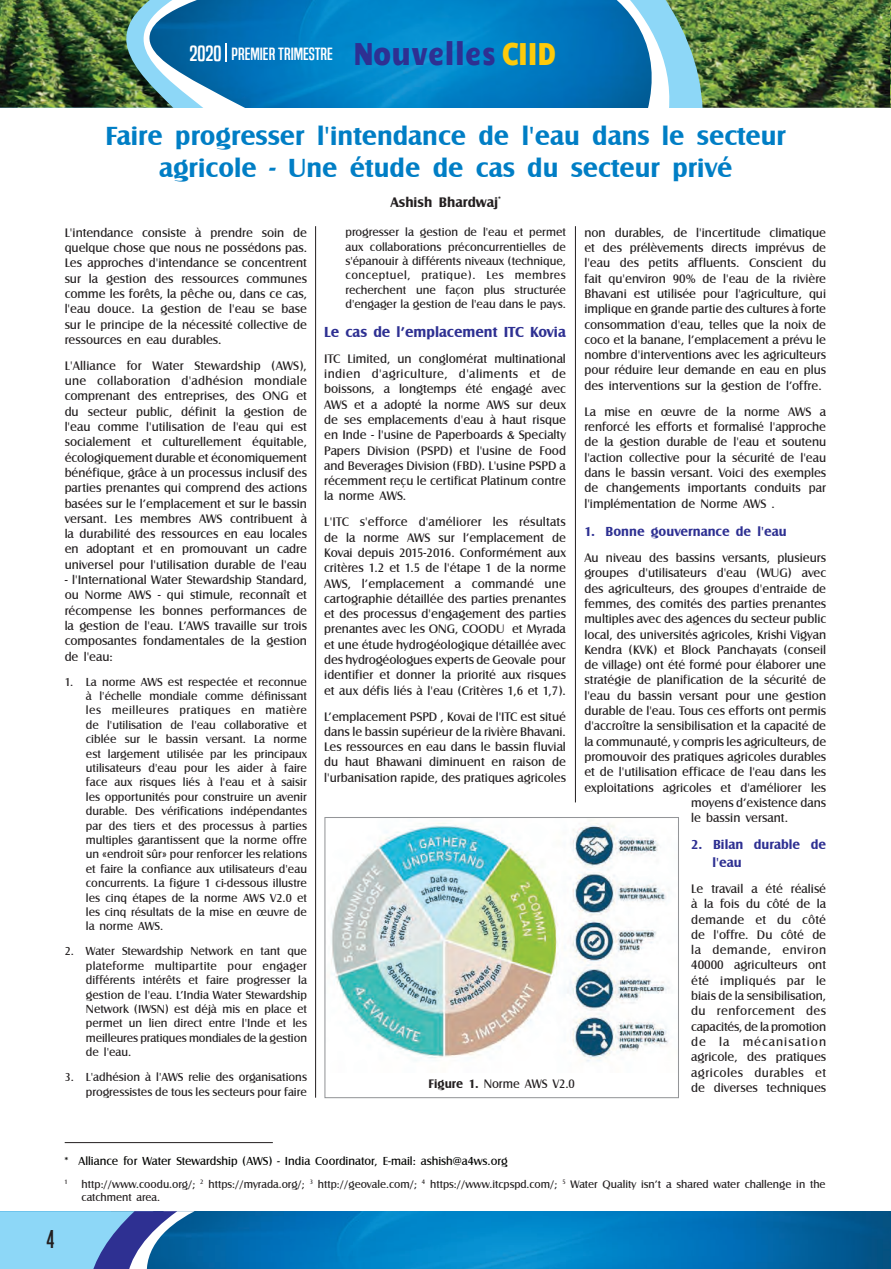
<style>
.page{position:relative;width:891px;height:1269px;background:#fff}
.page>*{position:absolute;margin:0;border:0;box-sizing:border-box;transform-origin:0 0}
.t1{font:31.8px "Candal";color:#2e3092;scale:.8 1}
.t2{font:700 27px/32.4px "Castle T";color:#007ec5;text-align:center}
.t3{font:24px "Built Titling Rg";color:#231f20}
.t4{font:16.5px "Built Titling Rg";color:#fff;scale:1.18 1}
.t5{font:700 15px "Castle T";color:#2e3092}
.t6{font:700 14.25px "Castle T";color:#231f20}
.t7{font:700 13.5px/18px "Castle T";color:#2e3092}
.t8{font:12.75px/15.3px "Castle T";color:#231f20;text-align:justify}
.t9{font:12px/14.4px "Castle T";color:#231f20;text-align:justify}
.t10{font:12px "Castle T";color:#040503}
.t11{font:11.25px/13.5px "Castle T";color:#231f20}
.s1{font-size:20.25px}
.s2{color:#feca0a}
.s3{font-weight:700}
</style>
<div class="page">
<img style="left:195px;top:1211px;width:696px;height:58px">
<svg style="left:0;top:1211px;width:195px;height:58px;background:#6ba5d3"></svg>
<img style="left:265px;top:0;width:320px;height:108px">
<img style="left:585px;top:0;width:305px;height:108px">
<img style="left:890px;top:0;width:1px;height:108px">
<img style="left:331px;top:823px;width:339px;height:239px">
<div style="left:324px;top:817px;width:355px;height:281px;border:1px solid #939598"></div>
<hr style="left:575px;top:226px;width:1px;height:576px;background:#231f20">
<hr style="left:315px;top:226px;width:1px;height:872px;background:#231f20">
<hr style="left:65px;top:1142px;width:208px;height:1px;background:#231f20">
<img style="left:0;top:0;width:265px;height:108px">
<p class="t4" style="left:189px;top:44px;width:123px"><span class="s1">2020</span> PREMIER TRIMESTRE</p>
<h1 class="t1" style="left:354px;top:32px;width:254px">Nouvelles <span class="s2">CIID</span></h1>
<h2 class="t2" style="left:105px;top:120px;width:682px">Faire progresser l'intendance de l'eau dans le secteur agricole - Une étude de cas du secteur privé</h2>
<p class="t6" style="left:390px;top:194px;width:112px">Ashish Bhardwaj<sup>*</sup></p>
<p class="t8" style="left:65px;top:225px;width:244px">L'intendance consiste à prendre soin de quelque chose que nous ne possédons pas.<br>Les approches d'intendance se concentrent sur la gestion des ressources communes comme les forêts, la pêche ou, dans ce cas, l'eau douce. La gestion de l'eau se base sur le principe de la nécessité collective de ressources en eau durables.</p>
<p class="t8" style="left:65px;top:358px;width:244px">L'Alliance for Water Stewardship (AWS), une collaboration d'adhésion mondiale comprenant des entreprises, des ONG et du secteur public, définit la gestion de l'eau comme l'utilisation de l'eau qui est socialement et culturellement équitable, écologiquement durable et économiquement bénéfique, grâce à un processus inclusif des parties prenantes qui comprend des actions basées sur le l’emplacement et sur le bassin versant. Les membres AWS contribuent à la durabilité des ressources en eau locales en adoptant et en promouvant un cadre universel pour l'utilisation durable de l'eau</p>
<p class="t8" style="left:65px;top:572px;width:244px">- l'International Water Stewardship Standard, ou Norme AWS - qui stimule, reconnaît et récompense les bonnes performances de la gestion de l'eau. L’AWS travaille sur trois composantes fondamentales de la gestion de l'eau:</p>
<p class="t9" style="left:86px;top:675px;width:223px;text-indent:-21px">1. La norme AWS est respectée et reconnue à l'échelle mondiale comme définissant les meilleures pratiques en matière de l'utilisation de l'eau collaborative et ciblée sur le bassin versant. La norme est largement utilisée par les principaux utilisateurs d'eau pour les aider à faire face aux risques liés à l'eau et à saisir les opportunités pour construire un avenir durable. Des vérifications indépendantes par des tiers et des processus à parties multiples garantissent que la norme offre un «endroit sûr» pour renforcer les relations et faire la confiance aux utilisateurs d'eau concurrents. La figure 1 ci-dessous illustre les cinq étapes de la norme AWS V2.0 et les cinq résultats de la mise en œuvre de la norme AWS.</p>
<p class="t9" style="left:86px;top:944px;width:223px;text-indent:-21px">2. Water Stewardship Network en tant que plateforme multipartite pour engager différents intérêts et faire progresser la gestion de l'eau. L’India Water Stewardship Network (IWSN) est déjà mis en place et permet un lien direct entre l'Inde et les meilleures pratiques mondiales de la gestion de l'eau.</p>
<p class="t9" style="left:65px;top:1070px;width:244px;text-align:right">3. L'adhésion à l'AWS relie des organisations progressistes de tous les secteurs pour faire</p>
<p class="t9" style="left:345px;top:225px;width:222px">progresser la gestion de l'eau et permet aux collaborations préconcurrentielles de s'épanouir à différents niveaux (technique, conceptuel, pratique). Les membres recherchent une façon plus structurée d'engager la gestion de l'eau dans le pays.</p>
<p class="t5" style="left:324px;top:323px;width:243px">Le cas de l’emplacement ITC Kovia</p>
<p class="t8" style="left:324px;top:351px;width:243px">ITC Limited, un conglomérat multinational indien d'agriculture, d'aliments et de boissons, a longtemps été engagé avec AWS et a adopté la norme AWS sur deux de ses emplacements d'eau à haut risque en Inde - l'usine de Paperboards &amp; Specialty Papers Division (PSPD) et l'usine de Food and Beverages Division (FBD). L'usine PSPD a récemment reçu le certificat Platinum contre la norme AWS.</p>
<p class="t8" style="left:324px;top:515px;width:243px">L'ITC s'efforce d'améliorer les résultats de la norme AWS sur l’emplacement de Kovai depuis 2015-2016. Conformément aux critères 1.2 et 1.5 de l'étape 1 de la norme AWS, l’emplacement a commandé une cartographie détaillée des parties prenantes et des processus d'engagement des parties prenantes avec les ONG, COODU et Myrada et une étude hydrogéologique détaillée avec des hydrogéologues experts de Geovale pour identifier et donner la priorité aux risques et aux défis liés à l'eau (Critères 1,6 et 1,7).</p>
<p class="t8" style="left:324px;top:709px;width:243px">L’emplacement PSPD , Kovai de l'ITC est situé dans le bassin supérieur de la rivière Bhavani.<br>Les ressources en eau dans le bassin fluvial du haut Bhawani diminuent en raison de l'urbanisation rapide, des pratiques agricoles</p>
<p class="t8" style="left:584px;top:225px;width:243px">non durables, de l'incertitude climatique et des prélèvements directs imprévus de l'eau des petits affluents. Conscient du fait qu'environ 90% de l'eau de la rivière Bhavani est utilisée pour l'agriculture, qui implique en grande partie des cultures à forte consommation d'eau, telles que la noix de coco et la banane, l’emplacement a prévu le nombre d'interventions avec les agriculteurs pour réduire leur demande en eau en plus des interventions sur la gestion de l’offre.</p>
<p class="t8" style="left:584px;top:404px;width:243px">La mise en œuvre de la norme AWS a renforcé les efforts et formalisé l'approche de la gestion durable de l'eau et soutenu l'action collective pour la sécurité de l'eau dans le bassin versant. Voici des exemples de changements importants conduits par l'implémentation de Norme AWS .</p>
<p class="t7" style="left:584px;top:523px;width:204px">1. Bonne gouvernance de l'eau</p>
<p class="t8" style="left:584px;top:550px;width:243px">Au niveau des bassins versants, plusieurs</p>
<p class="t8" style="left:584px;top:566px;width:243px">groupes d'utilisateurs d'eau (WUG) avec</p>
<p class="t8" style="left:584px;top:581px;width:243px">des agriculteurs, des groupes d'entraide de</p>
<p class="t8" style="left:584px;top:596px;width:243px">femmes, des comités des parties prenantes</p>
<p class="t8" style="left:584px;top:612px;width:243px">multiples avec des agences du secteur public</p>
<p class="t8" style="left:584px;top:627px;width:243px">local, des universités agricoles, Krishi Vigyan</p>
<p class="t8" style="left:584px;top:642px;width:243px">Kendra (KVK) et Block Panchayats (conseil</p>
<p class="t8" style="left:584px;top:657px;width:243px">de village) ont été formé pour élaborer une</p>
<p class="t8" style="left:584px;top:673px;width:243px">stratégie de planification de la sécurité de</p>
<p class="t8" style="left:584px;top:688px;width:243px">l'eau du bassin versant pour une gestion</p>
<p class="t8" style="left:584px;top:703px;width:243px">durable de l'eau. Tous ces efforts ont permis</p>
<p class="t8" style="left:584px;top:719px;width:243px">d'accroître la sensibilisation et la capacité de</p>
<p class="t8" style="left:584px;top:734px;width:243px">la communauté, y compris les agriculteurs, de</p>
<p class="t8" style="left:584px;top:749px;width:243px">promouvoir des pratiques agricoles durables</p>
<p class="t8" style="left:584px;top:765px;width:243px">et de l'utilisation efficace de l'eau dans les</p>
<p class="t8" style="left:584px;top:780px;width:243px">exploitations agricoles et d'améliorer les</p>
<p class="t8" style="left:691px;top:795px;width:136px">moyens d’existence dans</p>
<p class="t8" style="left:691px;top:810px;width:98px">le bassin versant.</p>
<p class="t7" style="left:713px;top:836px;width:115px;text-indent:-21px">2. Bilan durable de l'eau</p>
<p class="t8" style="left:691px;top:881px;width:136px">Le travail a été réalisé à la fois du côté de la demande et du côté de l'offre. Du côté de la demande, environ 40000 agriculteurs ont été impliqués par le biais de la sensibilisation, du renforcement des capacités, de la promotion de la mécanisation agricole, des pratiques agricoles durables et de diverses techniques</p>
<p class="t8" style="left:428px;top:1077px;width:148px"><span class="s3">Figure 1.</span> Norme AWS V2.0</p>
<p class="t10" style="left:65px;top:1154px;width:445px">* Alliance for Water Stewardship (AWS) - India Coordinator, E-mail: ashish@a4ws.org</p>
<p class="t11" style="left:82px;top:1178px;width:746px;text-indent:-17px"><sup>1</sup> http://www.coodu.org/; <sup>2</sup> https://myrada.org/; <sup>3</sup> http://geovale.com/; <sup>4</sup> https://www.itcpspd.com/; <sup>5</sup> Water Quality isn’t a shared water challenge in the catchment area.</p>
<h3 class="t3" style="left:46px;top:1225px;width:10px">4</h3>
</div>
